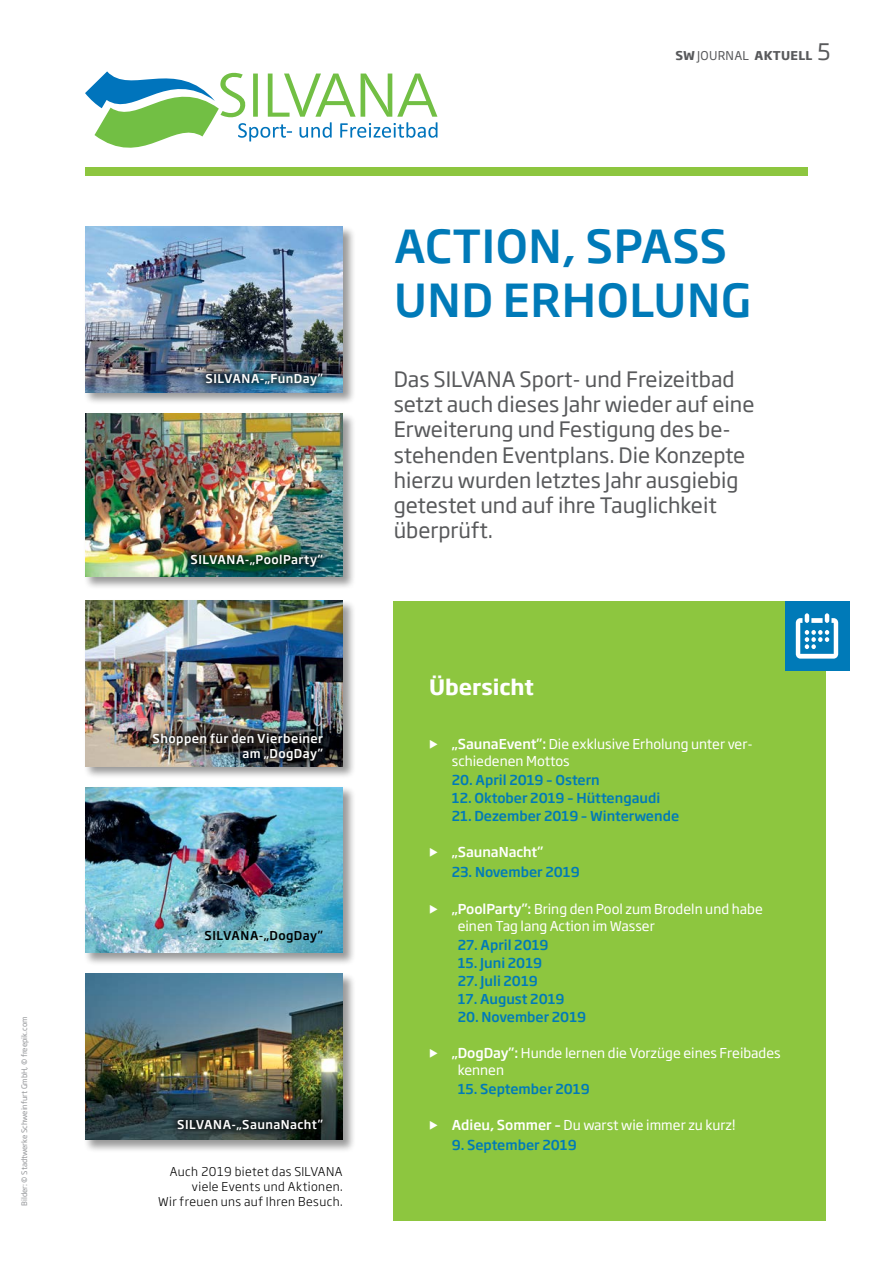
<style>
.page{position:relative;width:893px;height:1263px;background:#fff}
.page>*{position:absolute;margin:0;border:0;box-sizing:border-box;transform-origin:0 0}
.t1{font:500 45px/54px "Soho Gothic Pro";letter-spacing:.015em;color:#007ab8}
.t2{font:21px/25.2px "Soho Gothic Pro";color:#58595b}
.t3{font:700 21px "Soho Gothic Pro";color:#fff}
.t4{font:13.5px/16.5px "Soho Gothic Pro";color:#fff}
.t5{font:500 13.5px "Soho Gothic Pro";color:#007ab8}
.t6{font:500 13.5px "Soho Gothic Pro";color:#fff}
.t7{font:500 12px/15px "Soho Gothic Pro";letter-spacing:.035em;color:#fff;text-align:right}
.t8{font:300 12px/15px "Soho Gothic Pro";letter-spacing:.03em;color:#000;text-align:right}
.t9{font:500 12px "Soho Gothic Pro";letter-spacing:.04em;color:#000}
.t10{font:12px "Soho Gothic Pro";letter-spacing:.025em;color:#58595b}
.t11{font:700 12px "Soho Gothic Pro";color:#58595b}
.t12{font:7.5px "Soho Gothic Pro";color:#939598}
.s1{font-weight:700}
.s2{font-size:22.5px}
.s3{font-weight:500}
</style>
<div class="page">
<div style="left:394px;top:601px;width:432px;height:619px;background:#8dc63f"></div>
<svg style="left:85px;top:71px;width:352px;height:77px"></svg>
<div style="left:84px;top:225px;width:272px;height:181px;background:#000;opacity:.4"></div>
<img style="left:85px;top:227px;width:258px;height:165px">
<div style="left:84px;top:786px;width:272px;height:180px;background:#000;opacity:.4"></div>
<img style="left:85px;top:787px;width:258px;height:166px">
<div style="left:84px;top:599px;width:272px;height:180px;background:#000;opacity:.4"></div>
<img style="left:85px;top:600px;width:258px;height:166px">
<div style="left:84px;top:412px;width:272px;height:178px;background:#000;opacity:.4"></div>
<img style="left:85px;top:413px;width:258px;height:164px">
<div style="left:84px;top:972px;width:272px;height:181px;background:#000;opacity:.4"></div>
<img style="left:85px;top:974px;width:258px;height:166px">
<div style="left:785px;top:601px;width:64px;height:69px;background:#007ab8"></div>
<svg style="left:796px;top:613px;width:42px;height:46px"></svg>
<div style="left:85px;top:167px;width:723px;height:9px;background:#8dc63f"></div>
<div style="left:169px;top:1110px;width:162px;height:29px;background:#000;opacity:.75"></div>
<div style="left:144px;top:724px;width:188px;height:46px;background:#000;opacity:.75"></div>
<div style="left:183px;top:546px;width:148px;height:30px;background:#000;opacity:.75"></div>
<div style="left:197px;top:364px;width:134px;height:31px;background:#000;opacity:.75"></div>
<p class="t12" style="left:19px;top:1206px;width:191px;rotate:-90deg">Bilder: © Stadtwerke Schweinfurt GmbH, © freepik.com</p>
<p class="t11" style="left:675px;top:46px;width:8px">SW</p>
<p class="t10" style="left:697px;top:46px;width:135px">Journal <span class="s1">Aktuell</span> <span class="s2">5</span></p>
<p class="t7" style="left:206px;top:371px;width:22px">Silvana</p>
<p class="t7" style="left:260px;top:371px;width:65px">-„FunDay”</p>
<p class="t7" style="left:191px;top:552px;width:22px">Silvana</p>
<p class="t7" style="left:245px;top:552px;width:80px">-„PoolParty”</p>
<p class="t7" style="left:153px;top:730px;width:172px">Shoppen für den Vierbeiner am „DogDay”</p>
<p class="t9" style="left:204px;top:926px;width:22px">Silvana</p>
<p class="t9" style="left:259px;top:926px;width:66px">-„DogDay”</p>
<p class="t7" style="left:177px;top:1116px;width:22px">Silvana</p>
<p class="t7" style="left:232px;top:1116px;width:93px">-„SaunaNacht”</p>
<p class="t8" style="left:158px;top:1163px;width:186px">Auch 2019 bietet das SILVANA viele Events und Aktionen.<br>Wir freuen uns auf Ihren Besuch.</p>
<h1 class="t1" style="left:394px;top:217px;width:335px">Action, SpaSS und</h1>
<h1 class="t1" style="left:503px;top:271px;width:32px">Erholung</h1>
<h2 class="t2" style="left:394px;top:365px;width:362px;text-indent:126px">Sport- und Freizeitbad setzt auch dieses Jahr wieder auf eine<br>Erweiterung und Festigung des be&shy;stehenden Eventplans. Die Konzepte hierzu wurden letztes Jahr ausgiebig getestet und auf ihre Tauglichkeit überprüft.</h2>
<h2 class="t2" style="left:394px;top:365px;width:95px">Das SILVANA</h2>
<h2 class="t3" style="left:429px;top:671px;width:106px">Übersicht</h2>
<p class="t4" style="left:452px;top:735px;width:302px;text-indent:-23px">◆ <span class="s3">„SaunaEvent”:</span> Die exklusive Erholung unter ver&shy;schiedenen Mottos</p>
<p class="t5" style="left:452px;top:770px;width:149px">20. April 2019 – Ostern</p>
<p class="t5" style="left:452px;top:788px;width:210px">12. Oktober 2019 – Hüttengaudi</p>
<p class="t5" style="left:452px;top:806px;width:229px">21. Dezember 2019 – Winterwende</p>
<p class="t6" style="left:429px;top:842px;width:116px">◆ „SaunaNacht”</p>
<p class="t5" style="left:452px;top:861px;width:129px">23. November 2019</p>
<p class="t4" style="left:458px;top:900px;width:307px;text-indent:-29px">◆ <span class="s3">„PoolParty”:</span> Bring den Pool zum Brodeln und habe einen Tag lang Action im Wasser</p>
<p class="t5" style="left:458px;top:935px;width:92px">27. April 2019</p>
<p class="t5" style="left:458px;top:953px;width:86px">15. Juni 2019</p>
<p class="t5" style="left:458px;top:971px;width:82px">27. Juli 2019</p>
<p class="t5" style="left:458px;top:989px;width:108px">17. August 2019</p>
<p class="t5" style="left:458px;top:1007px;width:130px">20. November 2019</p>
<p class="t4" style="left:458px;top:1044px;width:325px;text-indent:-29px">◆ <span class="s3">„DogDay”:</span> Hunde lernen die Vorzüge eines Freibades kennen</p>
<p class="t5" style="left:458px;top:1079px;width:134px">15. September 2019</p>
<p class="t4" style="left:429px;top:1116px;width:308px">◆ <span class="s3">Adieu, Sommer –</span> Du warst wie immer zu kurz!</p>
<p class="t5" style="left:452px;top:1134px;width:126px">9. September 2019</p>
</div>
